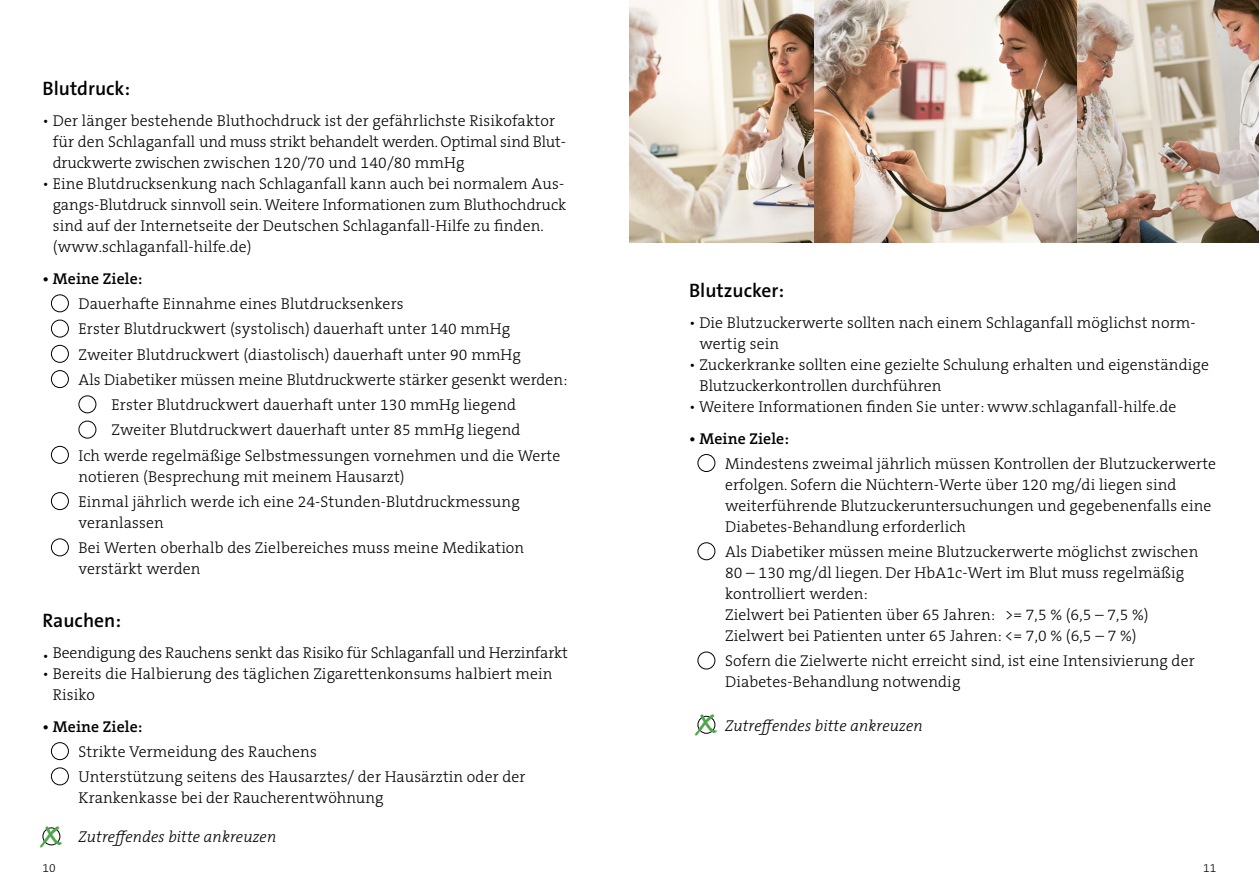
<style>
.page{position:relative;width:1259px;height:893px;background:#fff}
.page>*{position:absolute;margin:0;border:0;box-sizing:border-box;transform-origin:0 0}
.t1{font:700 40.5px "Bradley Hand ITCTT";color:#4ea54a}
.t2{font:600 19.5px "The Sans B W6";color:#000}
.t3{font:300 15.75px/21px "The Serif B W3";letter-spacing:.01em;color:#000}
.t4{font:300 15.75px "The Serif B W3";letter-spacing:-.01em;color:#000}
.t5{font:italic 300 15.75px "The Serif B W3";letter-spacing:.01em;color:#000}
.t6{font:600 15.75px "The Serif B W6";letter-spacing:.01em;color:#000}
.t7{font:300 12px "The Sans B W3";color:#000}
</style>
<div class="page">
<div style="left:697px;top:454px;width:18px;height:18px;border:1px solid #000;border-radius:50%"></div>
<div style="left:697px;top:542px;width:18px;height:18px;border:1px solid #000;border-radius:50%"></div>
<div style="left:697px;top:652px;width:18px;height:17px;border:1px solid #000;border-radius:50%"></div>
<div style="left:697px;top:716px;width:18px;height:18px;border:1px solid #000;border-radius:50%"></div>
<div style="left:51px;top:294px;width:18px;height:18px;border:1px solid #000;border-radius:50%"></div>
<div style="left:51px;top:320px;width:18px;height:17px;border:1px solid #000;border-radius:50%"></div>
<div style="left:51px;top:345px;width:18px;height:18px;border:1px solid #000;border-radius:50%"></div>
<div style="left:51px;top:370px;width:18px;height:18px;border:1px solid #000;border-radius:50%"></div>
<div style="left:79px;top:395px;width:17px;height:18px;border:1px solid #000;border-radius:50%"></div>
<div style="left:79px;top:421px;width:17px;height:17px;border:1px solid #000;border-radius:50%"></div>
<div style="left:51px;top:446px;width:18px;height:18px;border:1px solid #000;border-radius:50%"></div>
<div style="left:51px;top:492px;width:18px;height:18px;border:1px solid #000;border-radius:50%"></div>
<div style="left:51px;top:538px;width:18px;height:18px;border:1px solid #000;border-radius:50%"></div>
<div style="left:51px;top:742px;width:18px;height:18px;border:1px solid #000;border-radius:50%"></div>
<div style="left:51px;top:767px;width:18px;height:18px;border:1px solid #000;border-radius:50%"></div>
<div style="left:43px;top:827px;width:17px;height:18px;border:1px solid #000;border-radius:50%"></div>
<img style="left:629px;top:0;width:421px;height:242px">
<img style="left:1050px;top:0;width:209px;height:242px">
<p class="t2" style="left:43px;top:76px;width:89px">Blutdruck:</p>
<p class="t3" style="left:53px;top:111px;width:514px;text-indent:-10px">• Der länger bestehende Bluthochdruck ist der gefährlichste Risikofaktor für den Schlaganfall und muss strikt behandelt werden. Optimal sind Blut&shy;druckwerte zwischen zwischen 120/70 und 140/80 mmHg</p>
<p class="t3" style="left:53px;top:174px;width:515px;text-indent:-10px">• Eine Blutdrucksenkung nach Schlaganfall kann auch bei normalem Aus&shy;gangs-Blutdruck sinnvoll sein. Weitere Informationen zum Bluthochdruck sind auf der Internetseite der Deutschen Schlaganfall-Hilfe zu finden. (www.schlaganfall-hilfe.de)</p>
<p class="t6" style="left:43px;top:268px;width:101px">• Meine Ziele:</p>
<p class="t3" style="left:79px;top:293px;width:326px">Dauerhafte Einnahme eines Blutdrucksenkers</p>
<p class="t3" style="left:79px;top:319px;width:433px">Erster Blutdruckwert (systolisch) dauerhaft unter 140 mmHg</p>
<p class="t3" style="left:79px;top:344px;width:444px">Zweiter Blutdruckwert (diastolisch) dauerhaft unter 90 mmHg</p>
<p class="t3" style="left:79px;top:369px;width:490px">Als Diabetiker müssen meine Blutdruckwerte stärker gesenkt werden:</p>
<p class="t3" style="left:112px;top:394px;width:406px">Erster Blutdruckwert dauerhaft unter 130 mmHg liegend</p>
<p class="t3" style="left:112px;top:420px;width:410px">Zweiter Blutdruckwert dauerhaft unter 85 mmHg liegend</p>
<p class="t3" style="left:79px;top:445px;width:483px">Ich werde regelmäßige Selbstmessungen vornehmen und die Werte</p>
<p class="t3" style="left:79px;top:464px;width:443px;line-height:25.2px">notieren (Besprechung mit meinem Hausarzt)<br>Einmal jährlich werde ich eine 24-Stunden-Blutdruckmessung</p>
<p class="t3" style="left:79px;top:510px;width:447px;line-height:25.2px">veranlassen<br>Bei Werten oberhalb des Zielbereiches muss meine Medikation</p>
<p class="t3" style="left:79px;top:558px;width:123px">verstärkt werden</p>
<p class="t2" style="left:43px;top:608px;width:80px">Rauchen:</p>
<p class="t4" style="left:43px;top:643px;width:527px">• Beendigung des Rauchens senkt das Risiko für Schlaganfall und Herzinfarkt</p>
<p class="t3" style="left:53px;top:663px;width:501px;text-indent:-10px">• Bereits die Halbierung des täglichen Zigarettenkonsums halbiert mein<br>Risiko</p>
<p class="t6" style="left:43px;top:716px;width:101px">• Meine Ziele:</p>
<p class="t3" style="left:79px;top:739px;width:448px;line-height:25.2px">Strikte Vermeidung des Rauchens<br>Unterstützung seitens des Hausarztes/ der Hausärztin oder der</p>
<p class="t3" style="left:79px;top:787px;width:307px">Krankenkasse bei der Raucherentwöhnung</p>
<h1 class="t1" style="left:42px;top:802px;width:21px">x</h1>
<p class="t5" style="left:79px;top:827px;width:199px">Zutreffendes bitte ankreuzen</p>
<p class="t2" style="left:689px;top:277px;width:96px">Blutzucker:</p>
<p class="t3" style="left:699px;top:312px;width:498px;text-indent:-10px">• Die Blutzuckerwerte sollten nach einem Schlaganfall möglichst norm&shy;wertig sein</p>
<p class="t3" style="left:699px;top:354px;width:511px;text-indent:-10px">• Zuckerkranke sollten eine gezielte Schulung erhalten und eigenständige<br>Blutzuckerkontrollen durchführen</p>
<p class="t3" style="left:689px;top:396px;width:489px">• Weitere Informationen finden Sie unter: www.schlaganfall-hilfe.de</p>
<p class="t6" style="left:689px;top:428px;width:101px">• Meine Ziele:</p>
<p class="t3" style="left:725px;top:453px;width:493px">Mindestens zweimal jährlich müssen Kontrollen der Blutzuckerwerte erfolgen. Sofern die Nüchtern-Werte über 120 mg/di liegen sind weiterführende Blutzuckeruntersuchungen und gegebenenfalls eine Diabetes-Behandlung erforderlich</p>
<p class="t3" style="left:725px;top:541px;width:475px">Als Diabetiker müssen meine Blutzuckerwerte möglichst zwischen 80 – 130 mg/dl liegen. Der HbA1c-Wert im Blut muss regelmäßig kontrolliert werden:<br>Zielwert bei Patienten über 65 Jahren: &gt;= 7,5 % (6,5 – 7,5 %)<br>Zielwert bei Patienten unter 65 Jahren: &lt;= 7,0 % (6,5 – 7 %)</p>
<p class="t3" style="left:725px;top:651px;width:471px">Sofern die Zielwerte nicht erreicht sind, ist eine Intensivierung der<br>Diabetes-Behandlung notwendig</p>
<h1 class="t1" style="left:697px;top:690px;width:21px">x</h1>
<p class="t5" style="left:725px;top:715px;width:199px">Zutreffendes bitte ankreuzen</p>
<p class="t7" style="left:43px;top:860px;width:15px">10</p>
<p class="t7" style="left:1203px;top:860px;width:15px">11</p>
</div>
